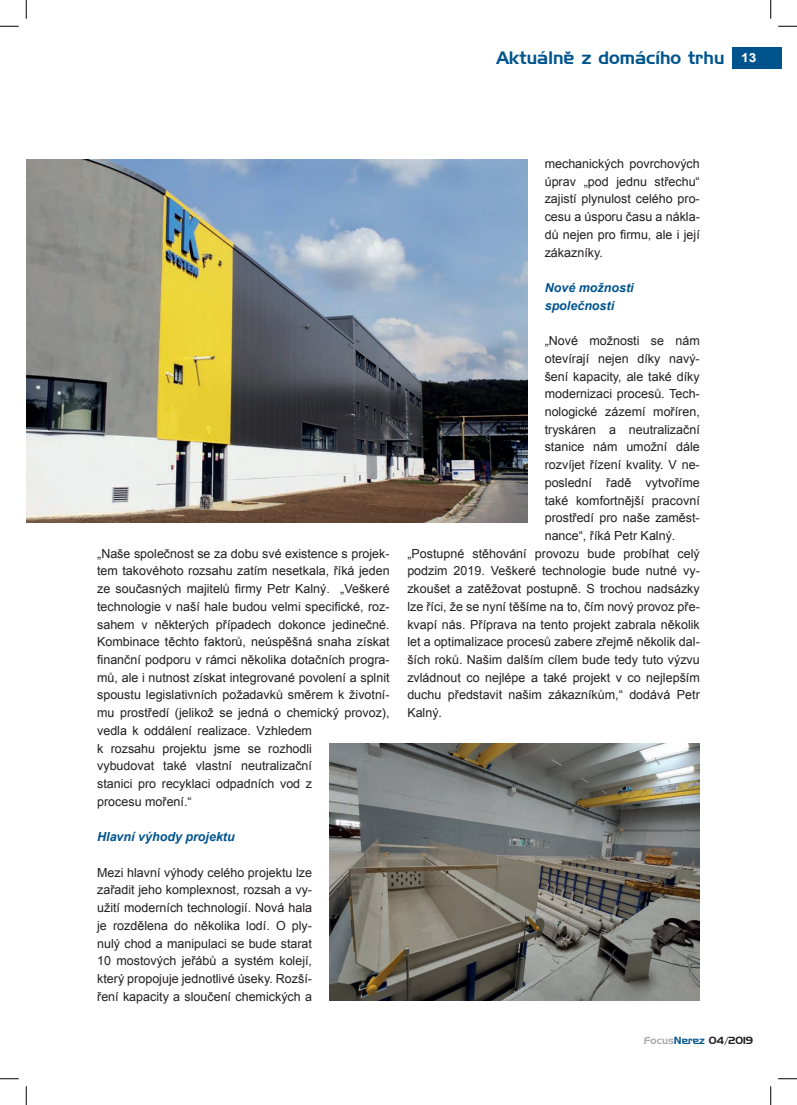
<style>
.page{position:relative;width:797px;height:1105px;background:#fff}
.page>*{position:absolute;margin:0;border:0;box-sizing:border-box;transform-origin:0 0}
.t1{font:17.5px "Handel Gothic BT";color:#00548e}
.Titel2{font:700 17.5px "Arial";color:#00548e}
.Fließtext{font:12.5px/17.8px "Arial";color:#231f20;text-align:justify}
.Zwischentitel_10{font:italic 700 12.5px "Arial";color:#00548e}
.Kopfzeile{font:700 12.5px "Arial";color:#fff;scale:1.1 1}
.t2{font:10px "Handel Gothic BT";color:#231f20}
.s1{color:#a8a9ad}
.s2{color:#00548e}
</style>
<div class="page">
<div style="left:731px;top:48px;width:50px;height:21px;background:#00548e"></div>
<img style="left:330px;top:744px;width:369px;height:257px">
<img style="left:26px;top:159px;width:501px;height:363px">
<svg style="left:0;top:25px;width:19px;height:2px"></svg>
<svg style="left:778px;top:25px;width:19px;height:2px"></svg>
<svg style="left:0;top:1078px;width:19px;height:1px"></svg>
<svg style="left:778px;top:1078px;width:19px;height:1px"></svg>
<svg style="left:25px;top:0;width:2px;height:19px"></svg>
<svg style="left:25px;top:1086px;width:2px;height:19px"></svg>
<svg style="left:770px;top:0;width:1px;height:19px"></svg>
<svg style="left:770px;top:1086px;width:1px;height:19px"></svg>
<p class="Titel2" style="left:565px;top:46px;width:7px">ˇ</p>
<p class="t1" style="left:496px;top:47px;width:230px">Aktuálne z domácího trhu</p>
<p class="Kopfzeile" style="left:741px;top:49px;width:15px">13</p>
<p class="Fließtext" style="left:97px;top:545px;width:294px;text-align:left">„Naše společnost se za dobu své existence s projek&shy;tem takovéhoto rozsahu zatím nesetkala, říká jeden ze současných majitelů firmy Petr Kalný. „Veškeré technologie v naší hale budou velmi specifické, roz&shy;sahem v některých případech dokonce jedinečné.<br>Kombinace těchto faktorů, neúspěšná snaha získat finanční podporu v rámci několika dotačních progra&shy;mů, ale i nutnost získat integrované povolení a splnit spoustu legislativních požadavků směrem k životní&shy;mu prostředí (jelikož se jedná o chemický provoz), vedla k oddálení realizace. Vzhledem<br>k rozsahu projektu jsme se rozhodli<br>vybudovat také vlastní neutralizační<br>stanici pro recyklaci odpadních vod z<br>procesu moření.“</p>
<p class="Zwischentitel_10" style="left:97px;top:828px;width:139px">Hlavní výhody projektu</p>
<p class="Fließtext" style="left:97px;top:863px;width:216px">Mezi hlavní výhody celého projektu lze zařadit jeho komplexnost, rozsah a vy&shy;užití moderních technologií. Nová hala je rozdělena do několika lodí. O ply&shy;nulý chod a manipulaci se bude starat 10 mostových jeřábů a systém kolejí, který propojuje jednotlivé úseky. Rozší&shy;ření kapacity a sloučení chemických a</p>
<p class="Fließtext" style="left:544px;top:155px;width:157px">mechanických povrchových úprav „pod jednu střechu“ zajistí plynulost celého pro&shy;cesu a úsporu času a nákla&shy;dů nejen pro firmu, ale i její zákazníky.</p>
<p class="Zwischentitel_10" style="left:544px;top:279px;width:90px">Nové možnosti</p>
<p class="Zwischentitel_10" style="left:544px;top:297px;width:71px">společnosti</p>
<p class="Fließtext" style="left:544px;top:332px;width:157px">„Nové možnosti se nám otevírají nejen díky navý&shy;šení kapacity, ale také díky modernizaci procesů. Tech&shy;nologické zázemí moříren, tryskáren a neutralizační stanice nám umožní dále rozvíjet řízení kvality. V ne&shy;poslední řadě vytvoříme také komfortnější pracovní prostředí pro naše zaměst&shy;nance“, říká Petr Kalný.</p>
<p class="Fließtext" style="left:407px;top:544px;width:294px">„Postupné stěhování provozu bude probíhat celý podzim 2019. Veškeré technologie bude nutné vy&shy;zkoušet a zatěžovat postupně. S trochou nadsázky lze říci, že se nyní těšíme na to, čím nový provoz pře&shy;kvapí nás. Příprava na tento projekt zabrala několik let a optimalizace procesů zabere zřejmě několik dal&shy;ších roků. Našim dalším cílem bude tedy tuto výzvu zvládnout co nejlépe a také projekt v co nejlepším duchu představit našim zákazníkům,“ dodává Petr Kalný.</p>
<p class="t2" style="left:644px;top:1034px;width:111px"><span class="s1">Focus</span><span class="s2">Nßrßz</span> 04/2019</p>
</div>
